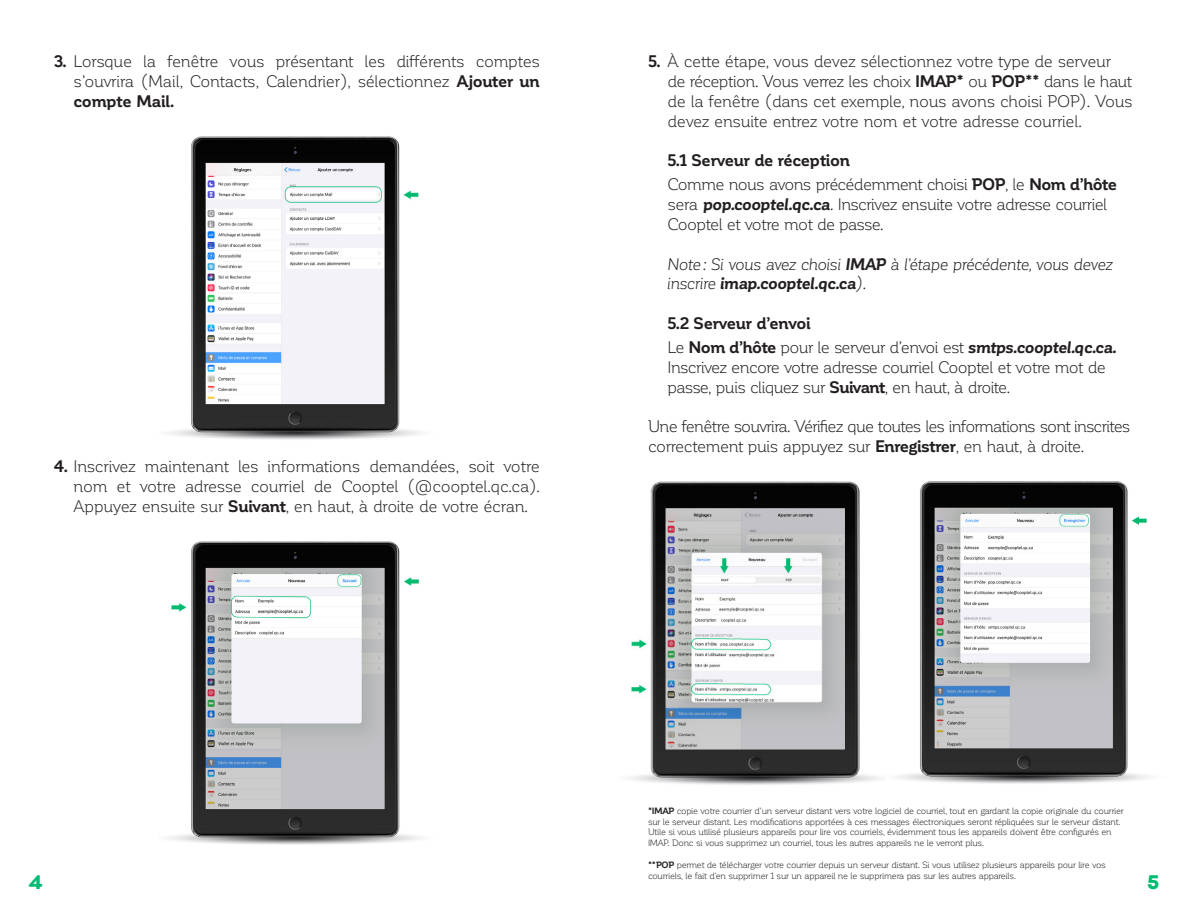
<style>
.page{position:relative;width:1188px;height:918px;background:#fff}
.page>*{position:absolute;margin:0;border:0;box-sizing:border-box;transform-origin:0 0}
.t1{font:800 18px "Galano Classic";color:#00bb72}
.t2{font:16.5px/19.8px "Corporative";letter-spacing:-.035em;color:#231f20}
.t3{font:italic 16.5px/19.8px "Corporative";letter-spacing:-.03em;color:#231f20}
.t4{font:700 16.5px "Corporative";letter-spacing:-.015em;color:#231f20}
.t5{font:9px/10.8px "Corporative";letter-spacing:-.035em;color:#231f20}
.s1{font-weight:700}
.s2{font-weight:700;font-style:italic}
.s3{font-style:italic}
</style>
<div class="page">
<img style="left:169px;top:136px;width:252px;height:304px">
<img style="left:169px;top:541px;width:252px;height:304px">
<img style="left:630px;top:481px;width:251px;height:304px">
<img style="left:898px;top:481px;width:251px;height:303px">
<p class="t2" style="left:74px;top:52px;width:468px;text-align:justify;text-indent:-20px"><span class="s1">3.</span> Lorsque la fenêtre vous présentant les différents comptes s’ouvrira (Mail, Contacts, Calendrier), sélectionnez <span class="s1">Ajouter un compte Mail.</span></p>
<p class="t2" style="left:74px;top:457px;width:468px;text-align:justify;text-indent:-20px"><span class="s1">4.</span> Inscrivez maintenant les informations demandées, soit votre nom et votre adresse courriel de Cooptel (@cooptel.qc.ca).<br>Appuyez ensuite sur <span class="s1">Suivant</span>, en haut, à droite de votre écran.</p>
<p class="t2" style="left:668px;top:52px;width:467px;text-indent:-20px"><span class="s1">5.</span> À cette étape, vous devez sélectionnez votre type de serveur de réception. Vous verrez les choix <span class="s1">IMAP*</span> ou <span class="s1">POP**</span> dans le haut de la fenêtre (dans cet exemple, nous avons choisi POP). Vous devez ensuite entrez votre nom et votre adresse courriel.</p>
<p class="t4" style="left:668px;top:152px;width:184px">5.1 Serveur de réception</p>
<p class="t2" style="left:667px;top:175px;width:451px">Comme nous avons précédemment choisi <span class="s1">POP</span>, le <span class="s1">Nom d’hôte </span>sera <span class="s2">pop.cooptel.qc.ca</span><span class="s3">.</span> Inscrivez ensuite votre adresse courriel</p>
<p class="t2" style="left:668px;top:214px;width:218px">Cooptel et votre mot de passe.</p>
<p class="t3" style="left:668px;top:254px;width:447px">Note: Si vous avez choisi <span class="s1">IMAP</span> à l’étape précédente, vous devez inscrire <span class="s1">imap.cooptel.qc.ca</span>).</p>
<p class="t4" style="left:668px;top:314px;width:145px">5.2 Serveur d’envoi</p>
<p class="t2" style="left:668px;top:337px;width:450px">Le <span class="s1">Nom d’hôte</span> pour le serveur d’envoi est <span class="s2">smtps.cooptel.qc.ca.<br></span>Inscrivez encore votre adresse courriel Cooptel et votre mot de passe, puis cliquez sur <span class="s1">Suivant</span>, en haut, à droite.</p>
<p class="t2" style="left:648px;top:417px;width:484px">Une fenêtre souvrira. Vérifiez que toutes les informations sont inscrites correctement puis appuyez sur <span class="s1">Enregistrer</span>, en haut, à droite.</p>
<p class="t1" style="left:29px;top:870px;width:15px">4</p>
<p class="t5" style="left:648px;top:805px;width:477px"><span class="s1">*IMAP</span> copie votre courrier d’un serveur distant vers votre logiciel de courriel, tout en gardant la copie originale du courrier sur le serveur distant. Les modifications apportées à ces messages électroniques seront répliquées sur le serveur distant.<br>Utile si vous utilisé plusieurs appareils pour lire vos courriels, évidemment tous les appareils doivent être configurés en IMAP. Donc si vous supprimez un courriel, tous les autres appareils ne le verront plus.</p>
<p class="t5" style="left:648px;top:859px;width:459px"><span class="s1">**POP</span> permet de télécharger votre courrier depuis un serveur distant. Si vous utilisez plusieurs appareils pour lire vos courriels, le fait d’en supprimer 1 sur un appareil ne le supprimera pas sur les autres appareils.</p>
<p class="t1" style="left:1148px;top:870px;width:13px">5</p>
</div>
